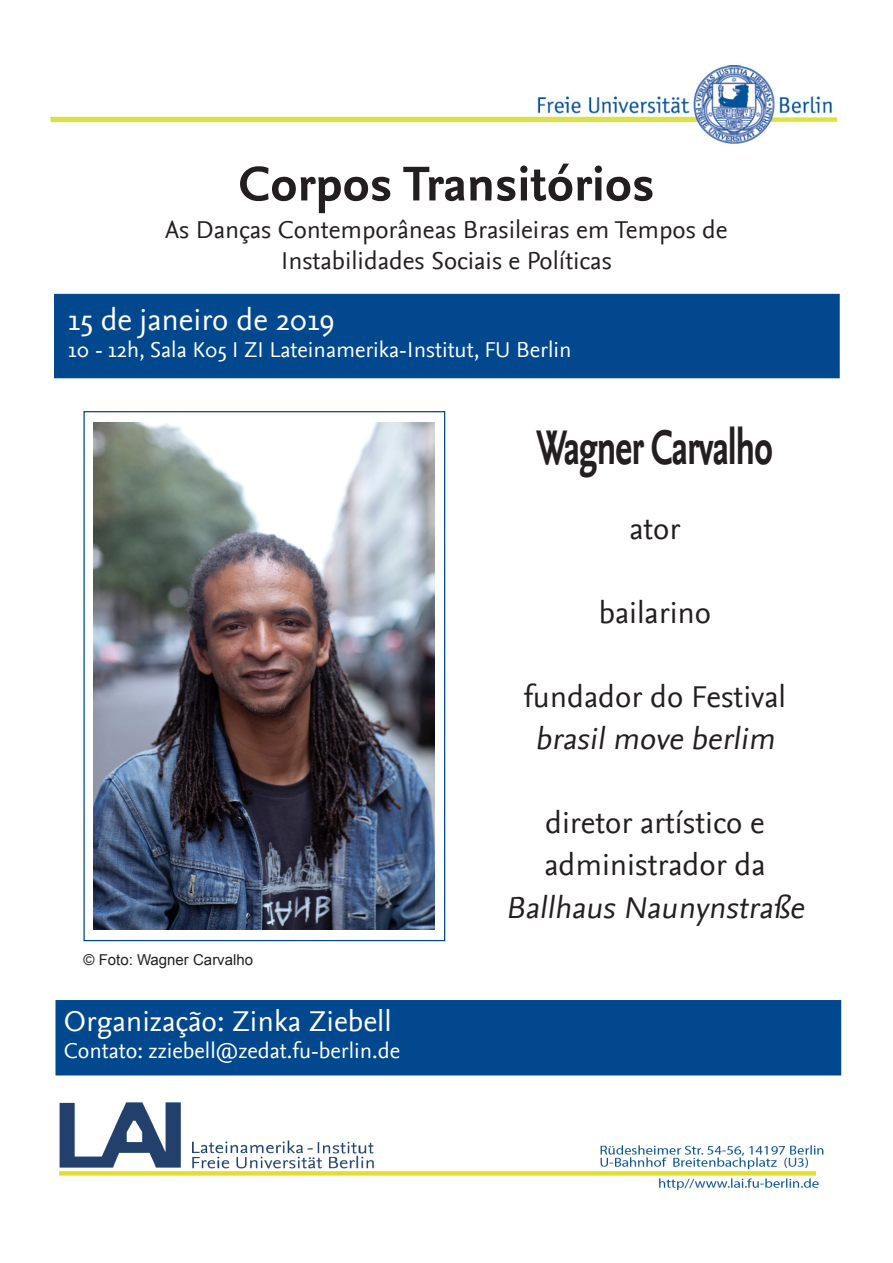
<style>
.page{position:relative;width:893px;height:1263px;background:#fff}
.page>*{position:absolute;margin:0;border:0;box-sizing:border-box;transform-origin:0 0}
.t1{font:700 51px "Nexus Sans";color:#231f20}
.t2{font:700 51px "Nexus Sans";letter-spacing:-.03em;color:#231f20;scale:.7 1}
.t3{font:31.5px "Nexus Sans";color:#231f20}
.t4{font:31.5px "Nexus Sans";color:#fff}
.t5{font:30px "Nexus Sans";color:#fff}
.t6{font:25.5px "Nexus Sans";color:#231f20}
.t7{font:22.5px "Nexus Sans";color:#fff}
.t8{font:15px "Arial";color:#231f20}
</style>
<div class="page">
<div style="left:54px;top:294px;width:786px;height:84px;background:#01488f"></div>
<img style="left:93px;top:422px;width:342px;height:508px">
<img style="left:50px;top:65px;width:788px;height:79px">
<div style="left:56px;top:1000px;width:785px;height:75px;background:#01488f"></div>
<img style="left:59px;top:1102px;width:765px;height:89px">
<p class="t1" style="left:238px;top:155px;width:418px">Corpos Transitórios</p>
<p class="t6" style="left:165px;top:215px;width:564px">As Danças Contemporâneas Brasileiras em Tempos de</p>
<p class="t6" style="left:281px;top:246px;width:332px">Instabilidades Sociais e Políticas</p>
<p class="t4" style="left:68px;top:302px;width:268px">15 de janeiro de 2019</p>
<p class="t7" style="left:68px;top:337px;width:505px">10 - 12h, Sala K05 I ZI Lateinamerika-Institut, FU Berlin</p>
<p class="t2" style="left:536px;top:418px;width:340px">Wagner Carvalho</p>
<p class="t3" style="left:629px;top:511px;width:53px">ator</p>
<p class="t3" style="left:599px;top:595px;width:114px">bailarino</p>
<p class="t3" style="left:524px;top:679px;width:264px">fundador do Festival</p>
<p class="t3" style="left:535px;top:721px;width:246px">brasil move berlim</p>
<p class="t8" style="left:83px;top:949px;width:171px">© Foto: Wagner Carvalho</p>
<p class="t5" style="left:64px;top:1004px;width:329px">Organização: Zinka Ziebell</p>
<p class="t7" style="left:64px;top:1038px;width:338px">Contato: zziebell@zedat.fu-berlin.de</p>
<p class="t3" style="left:545px;top:805px;width:221px">diretor artístico e</p>
<p class="t3" style="left:544px;top:847px;width:223px">administrador da</p>
<p class="t3" style="left:506px;top:889px;width:305px">Ballhaus Naunynstraße</p>
</div>
